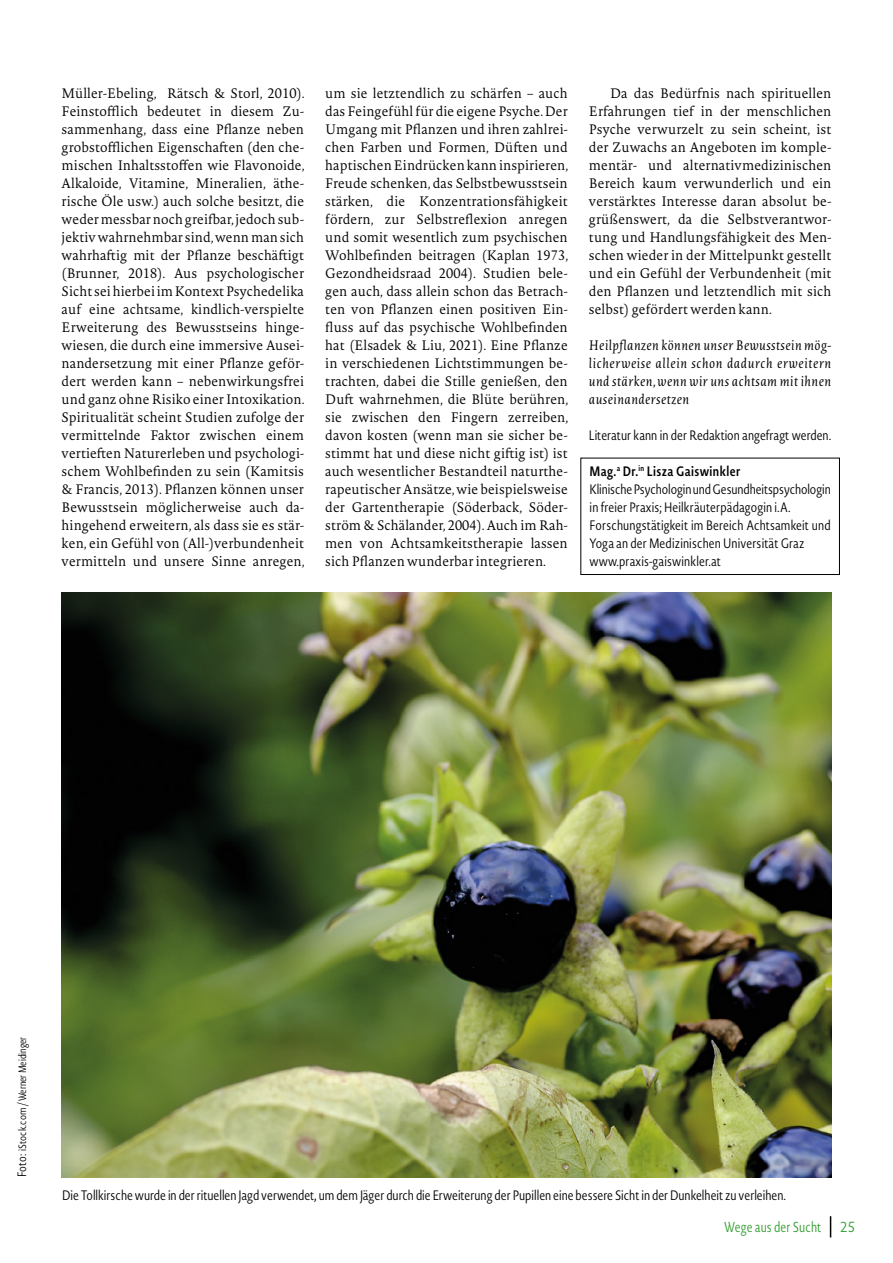
<style>
.page{position:relative;width:893px;height:1263px;background:#fff}
.page>*{position:absolute;margin:0;border:0;box-sizing:border-box;transform-origin:0 0}
.t1{font:300 14.25px "Novel Sans Cond Pro";letter-spacing:.01em;color:#339e2f;scale:.95 1}
.t2{font:300 14.25px "Novel Sans Pro";color:#339e2f;scale:.95 1}
.t3{font:300 13.5px/18px "Novel Pro";letter-spacing:.01em;color:#000;text-align:justify;scale:.95 1}
.t4{font:300 13.5px/18px "Novel Sans Cond Pro";color:#000}
.t5{font:italic 300 13.5px/18px "Novel Pro";letter-spacing:.03em;color:#000;text-align:justify;scale:.95 1}
.t6{font:300 10.5px "Novel Sans Cond Pro";color:#000}
.s1{font-weight:600}
.s2{font-size:12px}
</style>
<div class="page">
<svg style="left:830px;top:1216px;width:1px;height:21px"></svg>
<div style="left:580px;top:458px;width:260px;height:117px;border:1px solid #000"></div>
<img style="left:61px;top:592px;width:770px;height:586px">
<p class="t3" style="left:62px;top:83px;width:257px">Müller-Ebeling, Rätsch &amp; Storl, 2010).<br>Feinstofflich bedeutet in diesem Zu&shy;sammenhang, dass eine Pflanze neben grobstofflichen Eigenschaften (den che&shy;mischen Inhaltsstoffen wie Flavonoide, Alkaloide, Vitamine, Mineralien, äthe&shy;rische Öle usw.) auch solche besitzt, die weder messbar noch greifbar, jedoch sub&shy;jektiv wahrnehmbar sind, wenn man sich wahrhaftig mit der Pflanze beschäftigt (Brunner, 2018). Aus psychologischer Sicht sei hierbei im Kontext Psychedelika auf eine achtsame, kindlich-verspielte Erweiterung des Bewusstseins hinge&shy;wiesen, die durch eine immersive Ausei&shy;nandersetzung mit einer Pflanze geför&shy;dert werden kann – nebenwirkungsfrei und ganz ohne Risiko einer Intoxikation.<br>Spiritualität scheint Studien zufolge der vermittelnde Faktor zwischen einem vertieften Naturerleben und psychologi&shy;schem Wohlbefinden zu sein (Kamitsis &amp; Francis, 2013). Pflanzen können unser Bewusstsein möglicherweise auch da&shy;hingehend erweitern, als dass sie es stär&shy;ken, ein Gefühl von (All-)verbundenheit vermitteln und unsere Sinne anregen,</p>
<p class="t3" style="left:325px;top:83px;width:257px">um sie letztendlich zu schärfen – auch das Feingefühl für die eigene Psyche. Der Umgang mit Pflanzen und ihren zahlrei&shy;chen Farben und Formen, Düften und haptischen Eindrücken kann inspirieren, Freude schenken, das Selbstbewusstsein stärken, die Konzentrationsfähigkeit fördern, zur Selbstreflexion anregen und somit wesentlich zum psychischen Wohlbefinden beitragen (Kaplan 1973, Gezondheidsraad 2004). Studien bele&shy;gen auch, dass allein schon das Betrach&shy;ten von Pflanzen einen positiven Ein&shy;fluss auf das psychische Wohlbefinden hat (Elsadek &amp; Liu, 2021). Eine Pflanze in verschiedenen Lichtstimmungen be&shy;trachten, dabei die Stille genießen, den Duft wahrnehmen, die Blüte berühren, sie zwischen den Fingern zerreiben, davon kosten (wenn man sie sicher be&shy;stimmt hat und diese nicht giftig ist) ist auch wesentlicher Bestandteil naturthe&shy;rapeutischer Ansätze, wie beispielsweise der Gartentherapie (Söderback, Söder&shy;ström &amp; Schälander, 2004). Auch im Rah&shy;men von Achtsamkeitstherapie lassen sich Pflanzen wunderbar integrieren.</p>
<p class="t3" style="left:589px;top:83px;width:257px;text-indent:21px">Da das Bedürfnis nach spirituellen Erfahrungen tief in der menschlichen Psyche verwurzelt zu sein scheint, ist der Zuwachs an Angeboten im komple&shy;mentär- und alternativmedizinischen Bereich kaum verwunderlich und ein verstärktes Interesse daran absolut be&shy;grüßenswert, da die Selbstverantwor&shy;tung und Handlungsfähigkeit des Men&shy;schen wieder in der Mittelpunkt gestellt und ein Gefühl der Verbundenheit (mit den Pflanzen und letztendlich mit sich selbst) gefördert werden kann.</p>
<p class="t5" style="left:589px;top:335px;width:257px">Heilpflanzen können unser Bewusstsein mög&shy;licherweise allein schon dadurch erweitern und stärken, wenn wir uns achtsam mit ihnen auseinandersetzen</p>
<p class="t4" style="left:589px;top:426px;width:244px">Literatur kann in der Redaktion angefragt werden.</p>
<p class="t4" style="left:590px;top:462px;width:243px"><span class="s1">Mag.</span><sup>a</sup> <span class="s1">Dr.</span><sup>in</sup> <span class="s1">Lisza Gaiswinkler<br></span>Klinische Psychologin und Gesundheitspsychologin in freier Praxis; Heilkräuterpädagogin i.A.<br>Forschungstätigkeit im Bereich Achtsamkeit und Yoga an der Medizinischen Universität Graz www.praxis-gaiswinkler.at</p>
<p class="t6" style="left:15px;top:1177px;width:142px;rotate:-90deg"><span class="s2">Foto:</span> iStock.com / Werner Meidinger</p>
<p class="t4" style="left:62px;top:1186px;width:725px">Die Tollkirsche wurde in der rituellen Jagd verwendet, um dem Jäger durch die Erweiterung der Pupillen eine bessere Sicht in der Dunkelheit zu verleihen.</p>
<p class="t1" style="left:724px;top:1217px;width:104px">Wege aus der Sucht</p>
<p class="t2" style="left:840px;top:1217px;width:18px">25</p>
</div>
